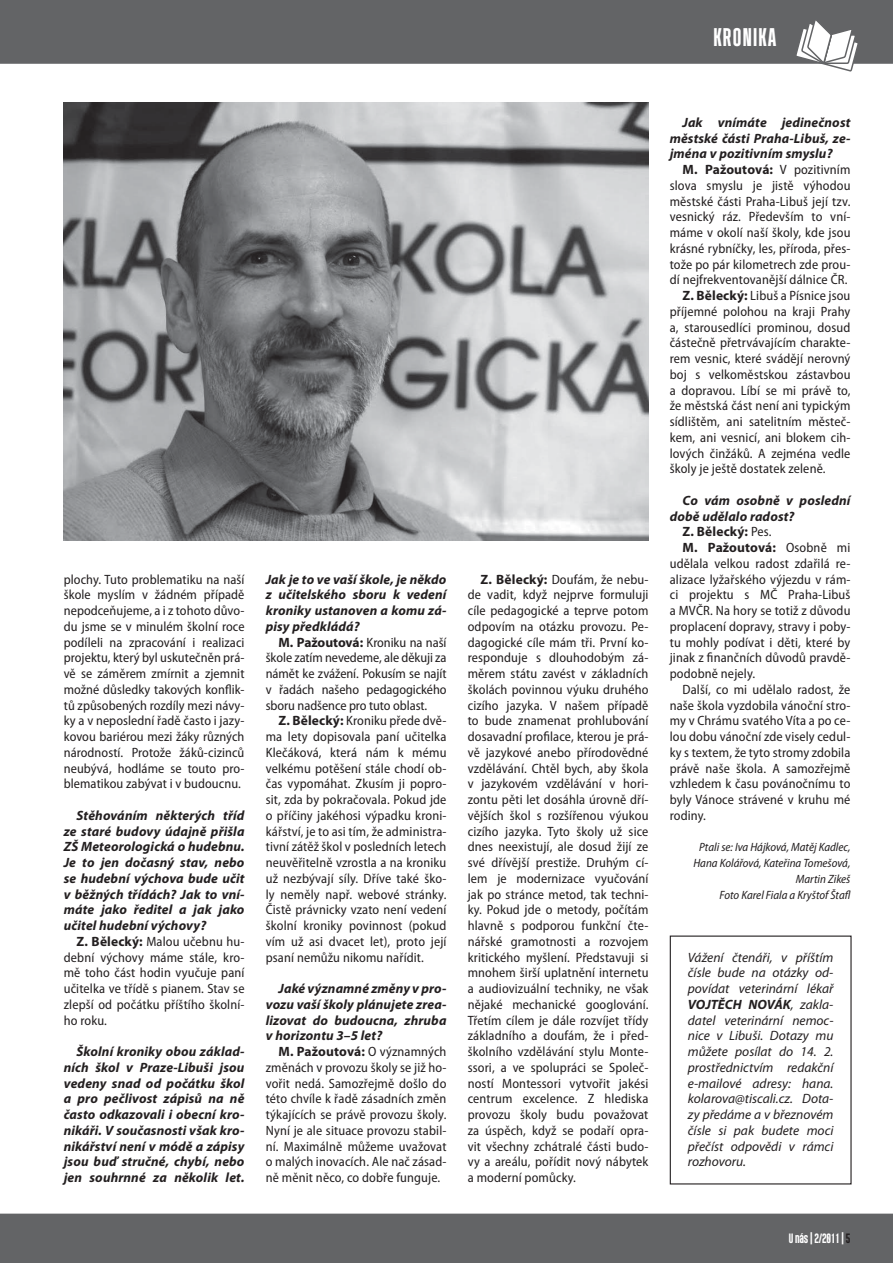
<style>
.page{position:relative;width:893px;height:1263px;background:#fff}
.page>*{position:absolute;margin:0;border:0;box-sizing:border-box;transform-origin:0 0}
.t1{font:25.5px "Header 13";letter-spacing:.05em;color:#fff}
.t2{font:semi-condensed 13.5px/15.8px "Myriad Pro";letter-spacing:.01em;color:#231f20;text-align:justify}
.t3{font:italic 700 13.5px/15.8px "Myriad Pro";letter-spacing:.01em;color:#231f20;text-align:justify}
.t4{font:italic 13.5px/15.8px "Myriad Pro";color:#231f20;text-align:justify}
.t5{font:700 13.5px "Myriad Pro";letter-spacing:.01em;color:#231f20}
.t6{font:13.5px "Header 13";letter-spacing:-.02em;color:#fff}
.t7{font:italic semi-condensed 12px/15.8px "Myriad Pro";color:#231f20;text-align:right}
.s1{font-weight:700;font-stretch:normal}
.s2{font-weight:400;font-stretch:semi-condensed}
.s3{font-weight:700}
.s4{color:#231f20}
</style>
<div class="page">
<div style="left:0;top:1213px;width:893px;height:50px;background:#636466"></div>
<div style="left:0;top:0;width:893px;height:64px;background:#636466"></div>
<svg style="left:794px;top:18px;width:65px;height:54px"></svg>
<img style="left:64px;top:102px;width:584px;height:439px">
<h1 class="t1" style="left:713px;top:29px;width:64px">KRONIKA</h1>
<p class="t2" style="left:64px;top:572px;width:182px">plochy. Tuto problematiku na naší škole myslím v žádném případě nepodceňujeme, a i z tohoto důvo&shy;du jsme se v minulém školní roce podíleli na zpracování i realizaci projektu, který byl uskutečněn prá&shy;vě se záměrem zmírnit a zjemnit možné důsledky takových konflik&shy;tů způsobených rozdíly mezi návy&shy;ky a v neposlední řadě často i jazy&shy;kovou bariérou mezi žáky různých národností. Protože žáků-cizinců neubývá, hodláme se touto pro&shy;blematikou zabývat i v budoucnu.</p>
<p class="t3" style="left:64px;top:809px;width:182px;text-indent:13px">Stěhováním některých tříd ze staré budovy údajně přišla ZŠ Meteorologická o hudebnu.<br>Je to jen dočasný stav, nebo se hudební výchova bude učit v běžných třídách? Jak to vní&shy;máte jako ředitel a jak jako učitel hudební výchovy?</p>
<p class="t2" style="left:64px;top:935px;width:182px;text-indent:13px"><span class="s1">Z. Bělecký:</span> Malou učebnu hu&shy;dební výchovy máme stále, kro&shy;mě toho část hodin vyučuje paní učitelka ve třídě s pianem. Stav se zlepší od počátku příštího školní&shy;ho roku.</p>
<p class="t3" style="left:64px;top:1045px;width:182px;text-indent:13px">Školní kroniky obou základ&shy;ních škol v Praze-Libuši jsou vedeny snad od počátku škol a pro pečlivost zápisů na ně často odkazovali i obecní kro&shy;nikáři. V současnosti však kro&shy;nikářství není v módě a zápisy jsou buď stručné, chybí, nebo jen souhrnné za několik let.</p>
<p class="t3" style="left:266px;top:572px;width:182px">Jak je to ve vaší škole, je někdo z učitelského sboru k vedení kroniky ustanoven a komu zá&shy;pisy předkládá?</p>
<p class="t2" style="left:266px;top:636px;width:182px;text-indent:13px"><span class="s1">M. Pažoutová:</span> Kroniku na naší škole zatím nevedeme, ale děkuji za námět ke zvážení. Pokusím se najít v řadách našeho pedagogického sboru nadšence pro tuto oblast.</p>
<p class="t2" style="left:266px;top:714px;width:182px;text-indent:13px"><span class="s1">Z. Bělecký:</span> Kroniku přede dvě&shy;ma lety dopisovala paní učitelka Klečáková, která nám k mému velkému potěšení stále chodí ob&shy;čas vypomáhat. Zkusím ji popro&shy;sit, zda by pokračovala. Pokud jde o příčiny jakéhosi výpadku kroni&shy;kářství, je to asi tím, že administra&shy;tivní zátěž škol v posledních letech neuvěřitelně vzrostla a na kroniku už nezbývají síly. Dříve také ško&shy;ly neměly např. webové stránky.<br>Čistě právnicky vzato není vedení školní kroniky povinnost (pokud vím už asi dvacet let), proto její psaní nemůžu nikomu nařídit.</p>
<p class="t3" style="left:266px;top:982px;width:182px;text-indent:13px">Jaké významné změny v pro&shy;vozu vaší školy plánujete zrea&shy;lizovat do budoucna, zhruba v horizontu 3–5 let?</p>
<p class="t2" style="left:266px;top:1045px;width:182px;text-indent:13px"><span class="s1">M. Pažoutová:</span> O významných změnách v provozu školy se již ho&shy;vořit nedá. Samozřejmě došlo do této chvíle k řadě zásadních změn týkajících se právě provozu školy.<br>Nyní je ale situace provozu stabil&shy;ní. Maximálně můžeme uvažovat o malých inovacích. Ale nač zásad&shy;ně měnit něco, co dobře funguje.</p>
<p class="t2" style="left:468px;top:572px;width:182px;text-indent:13px"><span class="s1">Z. Bělecký:</span> Doufám, že nebu&shy;de vadit, když nejprve formuluji cíle pedagogické a teprve potom odpovím na otázku provozu. Pe&shy;dagogické cíle mám tři. První ko&shy;responduje s dlouhodobým zá&shy;měrem státu zavést v základních školách povinnou výuku druhého cizího jazyka. V našem případě to bude znamenat prohlubování dosavadní profilace, kterou je prá&shy;vě jazykové anebo přírodovědné vzdělávání. Chtěl bych, aby škola v jazykovém vzdělávání v hori&shy;zontu pěti let dosáhla úrovně dří&shy;vějších škol s rozšířenou výukou cizího jazyka. Tyto školy už sice dnes neexistují, ale dosud žijí ze své dřívější prestiže. Druhým cí&shy;lem je modernizace vyučování jak po stránce metod, tak techni&shy;ky. Pokud jde o metody, počítám hlavně s podporou funkční čte&shy;nářské gramotnosti a rozvojem kritického myšlení. Představuji si mnohem širší uplatnění internetu a audiovizuální techniky, ne však nějaké mechanické googlování.<br>Třetím cílem je dále rozvíjet třídy základního a doufám, že i před&shy;školního vzdělávání stylu Monte&shy;ssori, a ve spolupráci se Společ&shy;ností Montessori vytvořit jakési centrum excelence. Z hlediska provozu školy budu považovat za úspěch, když se podaří opra&shy;vit všechny zchátralé části budo&shy;vy a areálu, pořídit nový nábytek a moderní pomůcky.</p>
<p class="t3" style="left:670px;top:116px;width:182px;text-indent:13px">Jak vnímáte jedinečnost městské části Praha-Libuš, ze&shy;jména v pozitivním smyslu?</p>
<p class="t5" style="left:682px;top:164px;width:169px">M. Pažoutová: <span class="s2">V pozitivním</span></p>
<p class="t2" style="left:670px;top:179px;width:182px">slova smyslu je jistě výhodou</p>
<p class="t2" style="left:670px;top:195px;width:182px">městské části Praha-Libuš její tzv.</p>
<p class="t2" style="left:670px;top:210px;width:182px">vesnický ráz. Především to vní-</p>
<p class="t2" style="left:670px;top:226px;width:182px">máme v okolí naší školy, kde jsou</p>
<p class="t2" style="left:670px;top:242px;width:182px">krásné rybníčky, les, příroda, přes-</p>
<p class="t2" style="left:670px;top:258px;width:182px">tože po pár kilometrech zde prou-</p>
<p class="t2" style="left:670px;top:273px;width:179px">dí nejfrekventovanější dálnice ČR.</p>
<p class="t2" style="left:682px;top:289px;width:169px"><span class="s1">Z. Bělecký:</span> Libuš a Písnice jsou</p>
<p class="t2" style="left:670px;top:305px;width:182px">příjemné polohou na kraji Prahy</p>
<p class="t2" style="left:670px;top:321px;width:182px">a, starousedlíci prominou, dosud</p>
<p class="t2" style="left:670px;top:336px;width:182px">částečně přetrvávajícím charakte-</p>
<p class="t2" style="left:670px;top:352px;width:182px">rem vesnic, které svádějí nerovný</p>
<p class="t2" style="left:670px;top:368px;width:182px">boj s velkoměstskou zástavbou</p>
<p class="t2" style="left:670px;top:384px;width:182px">a dopravou. Líbí se mi právě to,</p>
<p class="t2" style="left:670px;top:399px;width:182px">že městská část není ani typickým</p>
<p class="t2" style="left:670px;top:415px;width:182px">sídlištěm, ani satelitním městeč-</p>
<p class="t2" style="left:670px;top:431px;width:182px">kem, ani vesnicí, ani blokem cih-</p>
<p class="t2" style="left:670px;top:447px;width:182px">lových činžáků. A zejména vedle</p>
<p class="t2" style="left:670px;top:462px;width:157px">školy je ještě dostatek zeleně.</p>
<p class="t3" style="left:682px;top:494px;width:169px">Co vám osobně v poslední</p>
<p class="t3" style="left:670px;top:509px;width:126px">době udělalo radost?</p>
<p class="t5" style="left:682px;top:527px;width:91px">Z. Bělecký: <span class="s2">Pes.</span></p>
<p class="t5" style="left:682px;top:542px;width:169px">M. Pažoutová: <span class="s2">Osobně mi</span></p>
<p class="t2" style="left:670px;top:557px;width:182px">udělala velkou radost zdařilá re-</p>
<p class="t2" style="left:670px;top:573px;width:182px">alizace lyžařského výjezdu v rám-</p>
<p class="t2" style="left:670px;top:588px;width:182px">ci projektu s MČ Praha-Libuš</p>
<p class="t2" style="left:670px;top:604px;width:182px">a MVČR. Na hory se totiž z důvodu</p>
<p class="t2" style="left:670px;top:620px;width:182px">proplacení dopravy, stravy i poby-</p>
<p class="t2" style="left:670px;top:636px;width:182px">tu mohly podívat i děti, které by</p>
<p class="t2" style="left:670px;top:651px;width:182px">jinak z finančních důvodů pravdě-</p>
<p class="t2" style="left:670px;top:667px;width:87px">podobně nejely.</p>
<p class="t2" style="left:682px;top:683px;width:169px">Další, co mi udělalo radost, že</p>
<p class="t2" style="left:670px;top:699px;width:182px">naše škola vyzdobila vánoční stro-</p>
<p class="t2" style="left:670px;top:714px;width:182px">my v Chrámu svatého Víta a po ce-</p>
<p class="t2" style="left:670px;top:730px;width:182px">lou dobu vánoční zde visely cedul-</p>
<p class="t2" style="left:670px;top:746px;width:182px">ky s textem, že tyto stromy zdobila</p>
<p class="t2" style="left:670px;top:762px;width:182px">právě naše škola. A samozřejmě</p>
<p class="t2" style="left:670px;top:777px;width:182px">vzhledem k času povánočnímu to</p>
<p class="t2" style="left:670px;top:793px;width:182px">byly Vánoce strávené v kruhu mé</p>
<p class="t2" style="left:670px;top:809px;width:38px">rodiny.</p>
<p class="t7" style="left:693px;top:841px;width:159px">Ptali se: Iva Hájková, Matěj Kadlec,<br>Hana Kolářová, Kateřina Tomešová,<br>Martin Zikeš<br>Foto Karel Fiala a Kryštof Štafl</p>
<p class="t4" style="left:688px;top:951px;width:147px">Vážení čtenáři, v příštím čísle bude na otázky od&shy;povídat veterinární lékař <span class="s3">VOJTĚCH NOVÁK</span>, zakla&shy;datel veterinární nemoc&shy;nice v Libuši. Dotazy mu můžete posílat do 14. 2. prostřednictvím redakční e-mailové adresy: hana. kolarova@tiscali.cz. Dota&shy;zy předáme a v březnovém čísle si pak budete moci přečíst odpovědi v rámci rozhovoru.</p>
<p class="t6" style="left:789px;top:1233px;width:63px">U nás | 2/2011 | <span class="s4">5</span></p>
</div>
